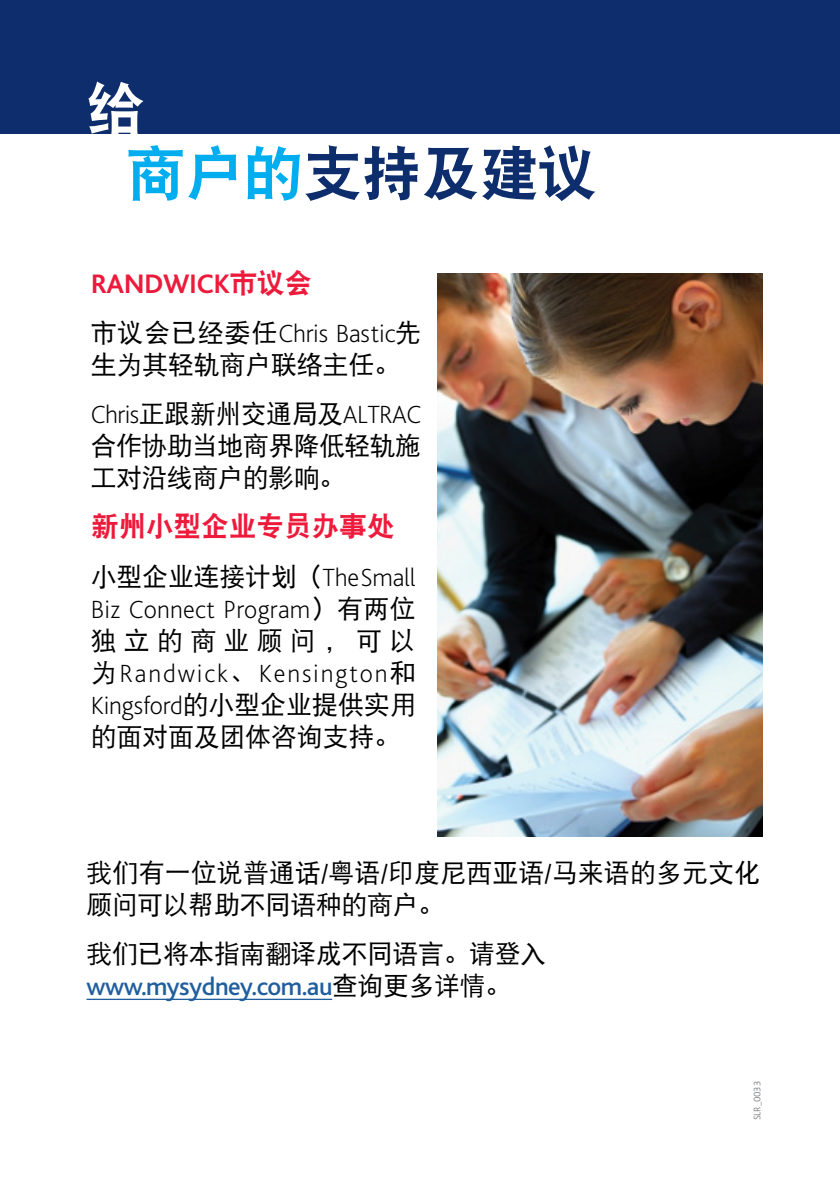
<style>
.page{position:relative;width:840px;height:1191px;background:#fff}
.page>*{position:absolute;margin:0;border:0;box-sizing:border-box;transform-origin:0 0}
.t1{font:60px "DFP Hei W9";letter-spacing:-.02em;color:#0d2d6c}
.t2{font:60px "DFP Hei W9";color:#fff}
.t3{font:700 28px "Bliss Pro";letter-spacing:-.02em;color:#ed1a3b}
.t4{font:28px "DFP Hei W9";letter-spacing:-.015em;color:#ed1a3b}
.t5{font:26px/32px "DFP Hei W5";letter-spacing:-.02em;color:#000}
.t6{font:200 26px/32px "Bliss Pro";letter-spacing:.01em;color:#000;text-align:justify}
.t7{font:26px/32px "DFP Hei W5";color:#000}
.BODY_1{font:300 10px "Bliss Pro";letter-spacing:-.02em;color:#808285}
.s1{color:#00aeef}
.s2{font-family:"DFP Hei W9";font-weight:400}
.s3{font-family:"Bliss Pro";font-weight:200}
.s4{font-family:"DFP Hei W5";font-weight:400}
.s5{font-family:"Bliss";font-weight:500;color:#215e9e}
</style>
<div class="page">
<img style="left:437px;top:274px;width:325px;height:562px">
<div style="left:0;top:0;width:839px;height:134px;background:#0d2d6c"></div>
<hr style="left:86px;top:998px;width:246px;height:2px;background:#215e9e">
<p class="t2" style="left:86px;top:77px;width:61px">给</p>
<p class="t1" style="left:126px;top:141px;width:473px"><span class="s1">商户的</span>支持及建议</p>
<h4 class="t3" style="left:91px;top:267px;width:223px">RANDWICK<span class="s2">市议会</span></h4>
<p class="t5" style="left:91px;top:317px;width:332px">市议会已经委任<span class="s3">Chris Bastic</span>先生为其轻轨商户联络主任。</p>
<p class="t5" style="left:91px;top:398px;width:332px;text-align:justify"><span class="s3">Chris</span>正跟新州交通局及<span class="s3">ALTRAC</span>合作协助当地商界降低轻轨施工对沿线商户的影响。</p>
<h4 class="t4" style="left:91px;top:511px;width:305px">新州小型企业专员办事处</h4>
<p class="t6" style="left:91px;top:560px;width:326px"><span class="s4">小型企业连接计划（</span>The Small Biz Connect Program<span class="s4">）有两位独立的商业顾问，可以为</span>Randwick<span class="s4">、</span>Kensington<span class="s4">和</span>Kingsford<span class="s4">的小型企业提供实用的面对面及团体咨询支持。</span></p>
<p class="t7" style="left:86px;top:856px;width:675px">我们有一位说普通话/粤语/印度尼西亚语/马来语的多元文化顾问可以帮助不同语种的商户。</p>
<p class="t5" style="left:86px;top:937px;width:461px">我们已将本指南翻译成不同语言。请登入<span class="s5">www.mysydney.com.au</span>查询更多详情。</p>
<p class="BODY_1" style="left:750px;top:1120px;width:41px;rotate:-90deg">SLR_0033</p>
</div>
